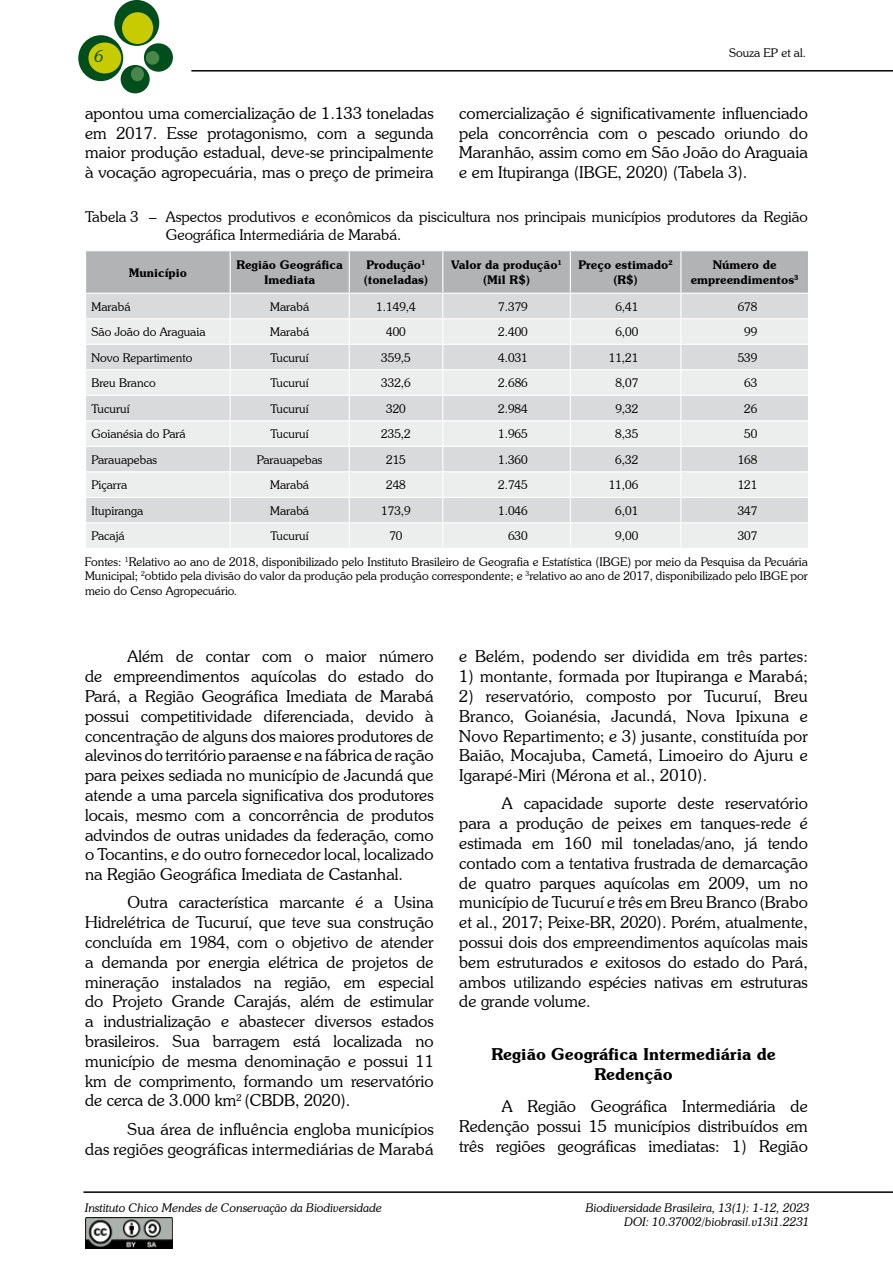
<style>
.page{position:relative;width:893px;height:1263px;background:#fff}
.page>*{position:absolute;margin:0;border:0;box-sizing:border-box;transform-origin:0 0}
.t1{font:300 16.5px/19.8px "Souvenir IT Cby BT";color:#000;text-align:justify}
.t2{font:600 16.5px/19.8px "Souvenir IT Cby BT";color:#000;text-align:center}
.t3{font:italic 300 16.5px "Souvenir IT Cby BT";color:#004e1b}
.t4{font:300 15px/18px "Souvenir IT Cby BT";color:#000}
.t5{font:300 12px/25.7px "Souvenir IT Cby BT";color:#000}
.t6{font:italic 300 12px/14.4px "Souvenir IT Cby BT";color:#000;text-align:right}
.t7{font:600 12px/14.4px "Souvenir IT Cby BT";color:#000;text-align:center}
</style>
<div class="page">
<img style="left:85px;top:1218px;width:87px;height:30px">
<div style="left:114px;top:0;width:45px;height:46px;background:#004e1b;border-radius:50%"></div>
<div style="left:78px;top:35px;width:45px;height:46px;background:#004e1b;border-radius:50%"></div>
<div style="left:144px;top:43px;width:29px;height:29px;background:#004e1b;border-radius:50%"></div>
<div style="left:121px;top:65px;width:29px;height:28px;background:#004e1b;border-radius:50%"></div>
<div style="left:122px;top:12px;width:31px;height:32px;background:#c8cb00;border-radius:50%"></div>
<div style="left:88px;top:42px;width:33px;height:31px;background:#c8cb00;border-radius:50%"></div>
<div style="left:146px;top:51px;width:13px;height:14px;background:#488649;border-radius:50%"></div>
<div style="left:131px;top:67px;width:13px;height:14px;background:#488649;border-radius:50%"></div>
<hr style="left:83px;top:1191px;width:810px;height:2px;background:#000">
<hr style="left:191px;top:70px;width:702px;height:2px;background:#000">
<svg style="left:86px;top:251px;width:722px;height:297px;background:#dddede"></svg>
<p class="t3" style="left:95px;top:46px;width:11px">6</p>
<p class="t5" style="left:729px;top:40px;width:78px">Souza EP et al.</p>
<p class="t1" style="left:85px;top:103px;width:350px">apontou uma comercialização de 1.133 toneladas em 2017. Esse protagonismo, com a segunda maior produção estadual, deve-se principalmente à vocação agropecuária, mas o preço de primeira</p>
<p class="t1" style="left:459px;top:103px;width:350px">comercialização é significativamente influenciado pela concorrência com o pescado oriundo do Maranhão, assim como em São João do Araguaia e em Itupiranga (IBGE, 2020) (Tabela 3).</p>
<p class="t4" style="left:166px;top:207px;width:643px;text-indent:-81px">Tabela 3 – Aspectos produtivos e econômicos da piscicultura nos principais municípios produtores da Região<br>Geográfica Intermediária de Marabá.</p>
<p class="t7" style="left:129px;top:265px;width:60px">Município</p>
<p class="t7" style="left:236px;top:258px;width:108px">Região Geográfica<br>Imediata</p>
<p class="t7" style="left:364px;top:258px;width:66px;text-align:left">Produção<sup>1 </sup>(toneladas)</p>
<p class="t7" style="left:451px;top:258px;width:112px">Valor da produção<sup>1 </sup>(Mil R$)</p>
<p class="t7" style="left:579px;top:258px;width:96px">Preço estimado<sup>2 </sup>(R$)</p>
<p class="t7" style="left:691px;top:258px;width:110px">Número de empreendimentos<sup>3</sup></p>
<p class="t5" style="left:92px;top:293px;width:40px">Marabá</p>
<p class="t5" style="left:270px;top:293px;width:40px">Marabá</p>
<p class="t5" style="left:376px;top:293px;width:41px">1.149,4</p>
<p class="t5" style="left:498px;top:293px;width:31px">7.379</p>
<p class="t5" style="left:615px;top:293px;width:25px">6,41</p>
<p class="t5" style="left:738px;top:293px;width:21px">678</p>
<p class="t5" style="left:92px;top:319px;width:115px">São João do Araguaia</p>
<p class="t5" style="left:270px;top:319px;width:40px">Marabá</p>
<p class="t5" style="left:386px;top:319px;width:21px">400</p>
<p class="t5" style="left:498px;top:319px;width:31px">2.400</p>
<p class="t5" style="left:615px;top:319px;width:25px">6,00</p>
<p class="t5" style="left:744px;top:319px;width:15px">99</p>
<p class="t5" style="left:92px;top:344px;width:102px">Novo Repartimento</p>
<p class="t5" style="left:271px;top:344px;width:40px">Tucuruí</p>
<p class="t5" style="left:381px;top:344px;width:31px">359,5</p>
<p class="t5" style="left:498px;top:344px;width:31px">4.031</p>
<p class="t5" style="left:609px;top:344px;width:31px">11,21</p>
<p class="t5" style="left:738px;top:344px;width:21px">539</p>
<p class="t5" style="left:92px;top:370px;width:66px">Breu Branco</p>
<p class="t5" style="left:271px;top:370px;width:40px">Tucuruí</p>
<p class="t5" style="left:381px;top:370px;width:31px">332,6</p>
<p class="t5" style="left:498px;top:370px;width:31px">2.686</p>
<p class="t5" style="left:615px;top:370px;width:25px">8,07</p>
<p class="t5" style="left:744px;top:370px;width:15px">63</p>
<p class="t5" style="left:92px;top:395px;width:40px">Tucuruí</p>
<p class="t5" style="left:271px;top:395px;width:40px">Tucuruí</p>
<p class="t5" style="left:386px;top:395px;width:21px">320</p>
<p class="t5" style="left:498px;top:395px;width:31px">2.984</p>
<p class="t5" style="left:615px;top:395px;width:25px">9,32</p>
<p class="t5" style="left:744px;top:395px;width:15px">26</p>
<p class="t5" style="left:92px;top:421px;width:96px">Goianésia do Pará</p>
<p class="t5" style="left:271px;top:421px;width:40px">Tucuruí</p>
<p class="t5" style="left:381px;top:421px;width:31px">235,2</p>
<p class="t5" style="left:498px;top:421px;width:31px">1.965</p>
<p class="t5" style="left:615px;top:421px;width:25px">8,35</p>
<p class="t5" style="left:744px;top:421px;width:15px">50</p>
<p class="t5" style="left:92px;top:446px;width:67px">Parauapebas</p>
<p class="t5" style="left:257px;top:446px;width:67px">Parauapebas</p>
<p class="t5" style="left:386px;top:446px;width:21px">215</p>
<p class="t5" style="left:498px;top:446px;width:31px">1.360</p>
<p class="t5" style="left:615px;top:446px;width:25px">6,32</p>
<p class="t5" style="left:738px;top:446px;width:21px">168</p>
<p class="t5" style="left:92px;top:472px;width:37px">Piçarra</p>
<p class="t5" style="left:270px;top:472px;width:40px">Marabá</p>
<p class="t5" style="left:386px;top:472px;width:21px">248</p>
<p class="t5" style="left:498px;top:472px;width:31px">2.745</p>
<p class="t5" style="left:609px;top:472px;width:31px">11,06</p>
<p class="t5" style="left:738px;top:472px;width:21px">121</p>
<p class="t5" style="left:92px;top:497px;width:53px">Itupiranga</p>
<p class="t5" style="left:270px;top:497px;width:40px">Marabá</p>
<p class="t5" style="left:381px;top:497px;width:31px">173,9</p>
<p class="t5" style="left:498px;top:497px;width:31px">1.046</p>
<p class="t5" style="left:615px;top:497px;width:25px">6,01</p>
<p class="t5" style="left:738px;top:497px;width:21px">347</p>
<p class="t5" style="left:92px;top:523px;width:35px">Pacajá</p>
<p class="t5" style="left:271px;top:523px;width:40px">Tucuruí</p>
<p class="t5" style="left:389px;top:523px;width:15px">70</p>
<p class="t5" style="left:508px;top:523px;width:21px">630</p>
<p class="t5" style="left:615px;top:523px;width:25px">9,00</p>
<p class="t5" style="left:85px;top:523px;width:724px;text-indent:653px">307<br>Fontes: <sup>1</sup>Relativo ao ano de 2018, disponibilizado pelo Instituto Brasileiro de Geografia e Estatística (IBGE) por meio da Pesquisa da Pecuária</p>
<p class="t5" style="left:85px;top:569px;width:724px;line-height:14.4px">Municipal; <sup>2</sup>obtido pela divisão do valor da produção pela produção correspondente; e <sup>3</sup>relativo ao ano de 2017, disponibilizado pelo IBGE por meio do Censo Agropecuário.</p>
<p class="t1" style="left:85px;top:646px;width:350px;text-indent:43px">Além de contar com o maior número de empreendimentos aquícolas do estado do Pará, a Região Geográfica Imediata de Marabá possui competitividade diferenciada, devido à concentração de alguns dos maiores produtores de alevinos do território paraense e na fábrica de ração para peixes sediada no município de Jacundá que atende a uma parcela significativa dos produtores locais, mesmo com a concorrência de produtos advindos de outras unidades da federação, como o Tocantins, e do outro fornecedor local, localizado na Região Geográfica Imediata de Castanhal.</p>
<p class="t1" style="left:85px;top:892px;width:350px;text-indent:43px">Outra característica marcante é a Usina Hidrelétrica de Tucuruí, que teve sua construção concluída em 1984, com o objetivo de atender a demanda por energia elétrica de projetos de mineração instalados na região, em especial do Projeto Grande Carajás, além de estimular a industrialização e abastecer diversos estados brasileiros. Sua barragem está localizada no município de mesma denominação e possui 11 km de comprimento, formando um reservatório de cerca de 3.000 km<sup>2</sup> (CBDB, 2020).</p>
<p class="t1" style="left:85px;top:1119px;width:350px;text-align:right">Sua área de influência engloba municípios<br>das regiões geográficas intermediárias de Marabá</p>
<p class="t6" style="left:85px;top:1200px;width:298px">Instituto Chico Mendes de Conservação da Biodiversidade</p>
<p class="t1" style="left:459px;top:646px;width:350px">e Belém, podendo ser dividida em três partes:</p>
<p class="t1" style="left:459px;top:666px;width:350px">1) montante, formada por Itupiranga e Marabá;</p>
<p class="t1" style="left:459px;top:686px;width:350px">2) reservatório, composto por Tucuruí, Breu Branco, Goianésia, Jacundá, Nova Ipixuna e Novo Repartimento; e 3) jusante, constituída por Baião, Mocajuba, Cametá, Limoeiro do Ajuru e Igarapé-Miri (Mérona et al., 2010).</p>
<p class="t1" style="left:459px;top:793px;width:350px;text-indent:43px">A capacidade suporte deste reservatório para a produção de peixes em tanques-rede é estimada em 160 mil toneladas/ano, já tendo contado com a tentativa frustrada de demarcação de quatro parques aquícolas em 2009, um no município de Tucuruí e três em Breu Branco (Brabo et al., 2017; Peixe-BR, 2020). Porém, atualmente, possui dois dos empreendimentos aquícolas mais bem estruturados e exitosos do estado do Pará, ambos utilizando espécies nativas em estruturas de grande volume.</p>
<p class="t2" style="left:491px;top:1044px;width:286px">Região Geográfica Intermediária de<br>Redenção</p>
<p class="t1" style="left:459px;top:1096px;width:350px;text-indent:43px">A Região Geográfica Intermediária de Redenção possui 15 municípios distribuídos em três regiões geográficas imediatas: 1) Região</p>
<p class="t6" style="left:586px;top:1200px;width:225px">Biodiversidade Brasileira, 13(1): 1-12, 2023<br>DOI: 10.37002/biobrasil.v13i1.2231</p>
</div>
